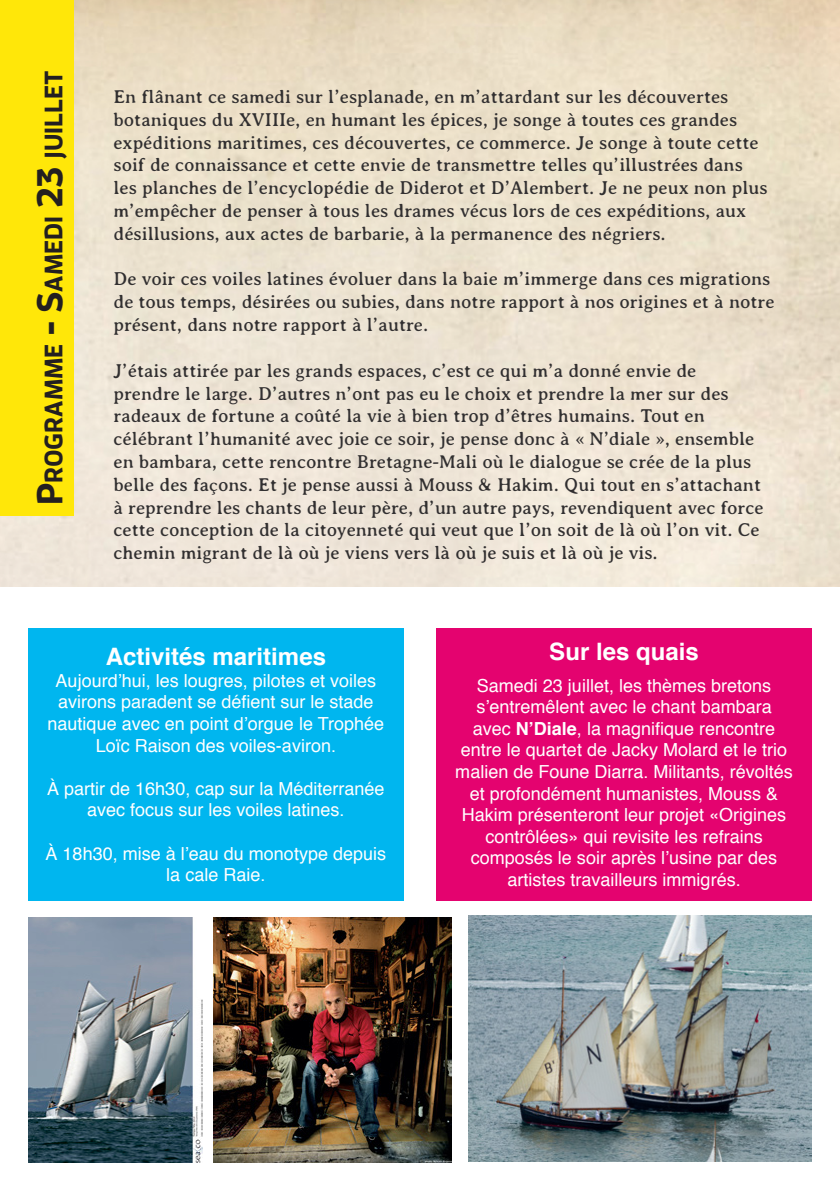
<style>
.page{position:relative;width:840px;height:1191px;background:#fff}
.page>*{position:absolute;margin:0;border:0;box-sizing:border-box;transform-origin:0 0}
.t1{font:700 25.2px "Enzo OT";color:#231f20}
.t2{font:700 24px "Helvetica";color:#fff}
.t3{font:19px/22.8px "Averia Serif";color:#312f30}
.t4{font:18px/21.6px "Helvetica";color:#fff;text-align:center}
.s1{font-size:36px}
.s2{font-weight:700}
</style>
<div class="page">
<div style="left:28px;top:628px;width:375px;height:272px;background:#00b6ef"></div>
<div style="left:436px;top:628px;width:375px;height:272px;background:#e4036f"></div>
<img style="left:213px;top:917px;width:238px;height:245px">
<img style="left:468px;top:915px;width:343px;height:246px">
<img style="left:28px;top:917px;width:174px;height:245px">
<div style="left:0;top:0;width:74px;height:516px;background:#ffe709"></div>
<p class="t1" style="left:38px;top:504px;width:435px;rotate:-90deg"><span class="s1">P</span>rogramme <span class="s1">- S</span>amedi <span class="s1">23</span> juillet</p>
<p class="t3" style="left:113px;top:85px;width:655px">En flânant ce samedi sur l’esplanade, en m’attardant sur les découvertes botaniques du XVIIIe, en humant les épices, je songe à toutes ces grandes expéditions maritimes, ces découvertes, ce commerce. Je songe à toute cette soif de connaissance et cette envie de transmettre telles qu’illustrées dans les planches de l’encyclopédie de Diderot et D’Alembert. Je ne peux non plus m’empêcher de penser à tous les drames vécus lors de ces expéditions, aux désillusions, aux actes de barbarie, à la permanence des négriers.</p>
<p class="t3" style="left:113px;top:268px;width:662px">De voir ces voiles latines évoluer dans la baie m’immerge dans ces migrations de tous temps, désirées ou subies, dans notre rapport à nos origines et à notre présent, dans notre rapport à l’autre.</p>
<p class="t3" style="left:113px;top:359px;width:651px">J’étais attirée par les grands espaces, c’est ce qui m’a donné envie de prendre le large. D’autres n’ont pas eu le choix et prendre la mer sur des radeaux de fortune a coûté la vie à bien trop d’êtres humains. Tout en célébrant l’humanité avec joie ce soir, je pense donc à « N’diale », ensemble en bambara, cette rencontre Bretagne-Mali où le dialogue se crée de la plus belle des façons. Et je pense aussi à Mouss &amp; Hakim. Qui tout en s’attachant à reprendre les chants de leur père, d’un autre pays, revendiquent avec force cette conception de la citoyenneté qui veut que l’on soit de là où l’on vit. Ce chemin migrant de là où je viens vers là où je suis et là où je vis.</p>
<p class="t2" style="left:106px;top:637px;width:222px">Activités maritimes</p>
<p class="t4" style="left:48px;top:670px;width:338px">Aujourd’hui, les lougres, pilotes et voiles avirons paradent se défient sur le stade nautique avec en point d’orgue le Trophée Loïc Raison des voiles-aviron.</p>
<p class="t4" style="left:47px;top:778px;width:339px">À partir de 16h30, cap sur la Méditerranée avec focus sur les voiles latines.</p>
<p class="t4" style="left:46px;top:843px;width:342px">À 18h30, mise à l’eau du monotype depuis la cale Raie.</p>
<p class="t2" style="left:549px;top:632px;width:151px">Sur les quais</p>
<p class="t4" style="left:455px;top:675px;width:339px">Samedi 23 juillet, les thèmes bretons s’entremêlent avec le chant bambara avec <span class="s2">N’Diale</span>, la magnifique rencontre entre le quartet de Jacky Molard et le trio malien de Foune Diarra. Militants, révoltés et profondément humanistes, Mouss &amp; Hakim présenteront leur projet «Origines contrôlées» qui revisite les refrains composés le soir après l’usine par des artistes travailleurs immigrés.</p>
</div>
